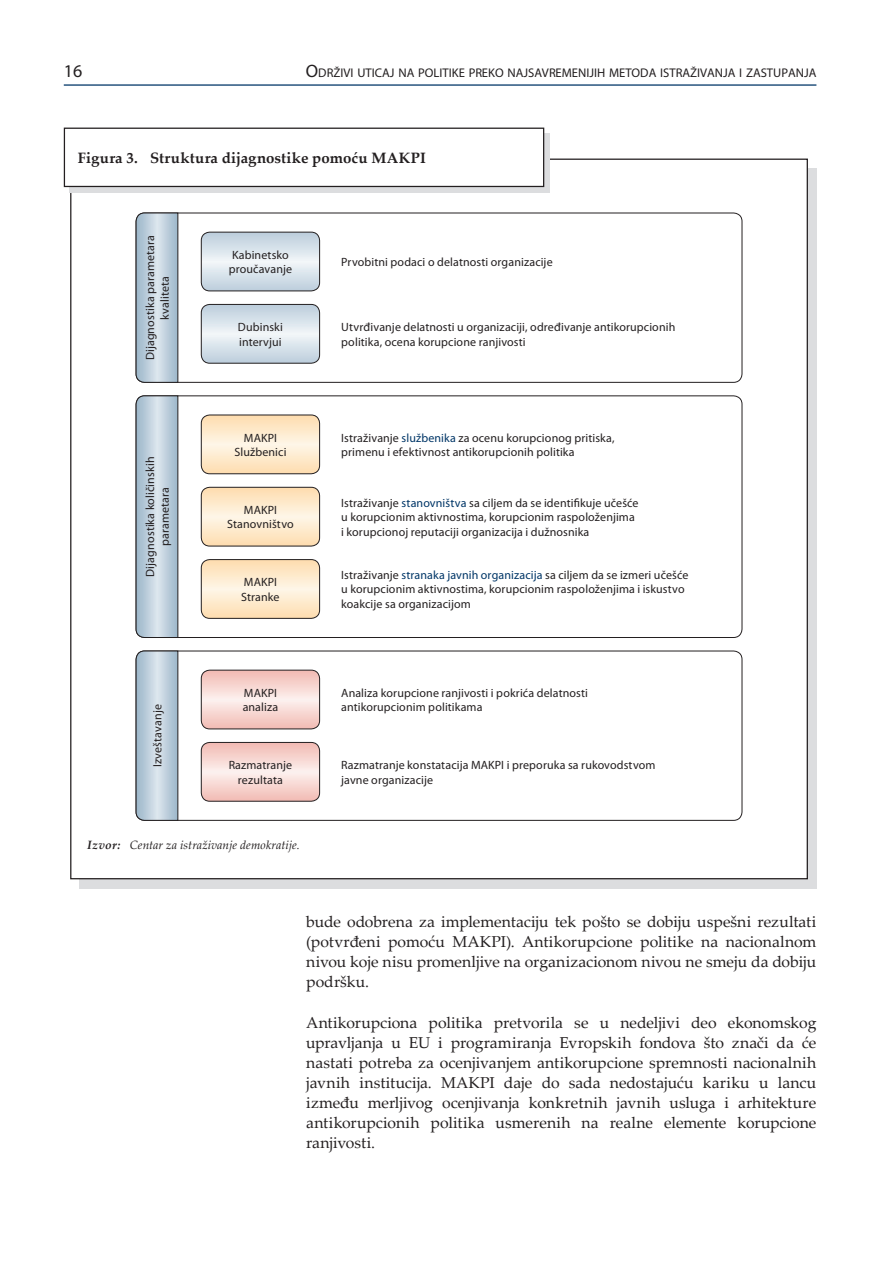
<style>
.page{position:relative;width:893px;height:1263px;background:#fff}
.page>*{position:absolute;margin:0;border:0;box-sizing:border-box;transform-origin:0 0}
.t1{font:18px "Myriad Pro";color:#231f20}
.t2{font:15.75px/20.1px "Palatino Linotype";letter-spacing:-.005em;color:#231f20;text-align:justify}
.t3{font:700 15px "Palatino Linotype";letter-spacing:.01em;color:#231f20}
.t4{font:12.6px "Myriad Pro";color:#231f20}
.t5{font:12px/14.4px "Myriad Pro";letter-spacing:.01em;color:#231f20}
.t6{font:italic 12px "Palatino Linotype";letter-spacing:.005em;color:#231f20}
.s1{font-size:18px}
.s2{color:#003667}
.s3{font-weight:700}
</style>
<div class="page">
<hr style="left:64px;top:84px;width:752px;height:2px;background:#003667">
<svg style="left:303px;top:84px;width:514px;height:2px"></svg>
<div style="left:79px;top:168px;width:737px;height:721px;background:#dcdddf"></div>
<div style="left:71px;top:159px;width:736px;height:720px;background:#fff"></div>
<svg style="left:70px;top:133px;width:480px;height:60px;background:#d7d8da"></svg>
<div style="left:64px;top:128px;width:480px;height:58px;background:#fff"></div>
<div style="left:64px;top:128px;width:480px;height:59px;border:1px solid #231f20"></div>
<div style="left:136px;top:651px;width:606px;height:170px;border:1px solid #231f20;border-radius:9px"></div>
<div style="left:136px;top:213px;width:606px;height:170px;border:1px solid #231f20;border-radius:9px"></div>
<svg style="left:201px;top:415px;width:119px;height:59px;background:#fde9cb"></svg>
<div style="left:201px;top:415px;width:119px;height:59px;border:1px solid #231f20;border-radius:9px"></div>
<svg style="left:201px;top:487px;width:119px;height:59px;background:#fde9cc"></svg>
<div style="left:201px;top:487px;width:119px;height:59px;border:1px solid #231f20;border-radius:9px"></div>
<svg style="left:135px;top:395px;width:44px;height:243px;background:#b3c3d0"></svg>
<svg style="left:201px;top:560px;width:119px;height:58px;background:#fde9cb"></svg>
<div style="left:201px;top:559px;width:119px;height:60px;border:1px solid #231f20;border-radius:9px"></div>
<svg style="left:135px;top:212px;width:44px;height:171px;background:#b4c4d0"></svg>
<svg style="left:201px;top:232px;width:119px;height:59px;background:#d7e2ea"></svg>
<div style="left:201px;top:232px;width:119px;height:59px;border:1px solid #231f20;border-radius:9px"></div>
<svg style="left:201px;top:304px;width:119px;height:59px;background:#d7e1ea"></svg>
<div style="left:201px;top:304px;width:119px;height:60px;border:1px solid #231f20;border-radius:9px"></div>
<svg style="left:201px;top:742px;width:119px;height:59px;background:#f6d6d1"></svg>
<div style="left:201px;top:742px;width:119px;height:59px;border:1px solid #231f20;border-radius:9px"></div>
<svg style="left:201px;top:670px;width:119px;height:59px;background:#f6d6d1"></svg>
<div style="left:201px;top:670px;width:119px;height:59px;border:1px solid #231f20;border-radius:9px"></div>
<svg style="left:135px;top:650px;width:44px;height:171px;background:#b4c4d0"></svg>
<h1 class="t1" style="left:64px;top:60px;width:20px">16</h1>
<p class="t4" style="left:306px;top:65px;width:512px"><span class="s1">O</span>drživi uticaj na politike preko najsavremenijih metoda istraživanja i zastupanja</p>
<p class="t3" style="left:78px;top:147px;width:350px">Figura 3. Struktura dijagnostike pomoću MAKPI</p>
<p class="t5" style="left:143px;top:360px;width:127px;text-align:center;rotate:-90deg">Dijagnostika parametara kvaliteta</p>
<p class="t5" style="left:143px;top:577px;width:121px;text-align:center;rotate:-90deg">Dijagnostika količinskih parametara</p>
<p class="t5" style="left:150px;top:767px;width:64px;rotate:-90deg">Izveštavanje</p>
<p class="t5" style="left:229px;top:247px;width:65px">Kabinetsko proučavanje</p>
<p class="t5" style="left:238px;top:320px;width:47px">Dubinski intervjui</p>
<p class="t5" style="left:234px;top:430px;width:54px;text-align:center">MAKPI<br>Službenici</p>
<p class="t5" style="left:227px;top:503px;width:68px;text-align:center">MAKPI<br>Stanovništvo</p>
<p class="t5" style="left:241px;top:575px;width:40px">MAKPI<br>Stranke</p>
<p class="t5" style="left:341px;top:255px;width:213px">Prvobitni podaci o delatnosti organizacije</p>
<p class="t5" style="left:341px;top:320px;width:336px">Utvrđivanje delatnosti u organizaciji, određivanje antikorupcionih politika, ocena korupcione ranjivosti</p>
<p class="t5" style="left:341px;top:430px;width:275px">Istraživanje <span class="s2">službenika</span> za ocenu korupcionog pritiska, primenu i efektivnost antikorupcionih politika</p>
<p class="t5" style="left:341px;top:495px;width:299px">Istraživanje <span class="s2">stanovništva</span> sa ciljem da se identifikuje učešće u korupcionim aktivnostima, korupcionim raspoloženjima i korupcionoj reputaciji organizacija i dužnosnika</p>
<p class="t5" style="left:341px;top:568px;width:349px">Istraživanje <span class="s2">stranaka javnih organizacija</span> sa ciljem da se izmeri učešće u korupcionim aktivnostima, korupcionim raspoloženjima i iskustvo koakcije sa organizacijom</p>
<p class="t5" style="left:243px;top:685px;width:37px">MAKPI analiza</p>
<p class="t5" style="left:341px;top:685px;width:248px">Analiza korupcione ranjivosti i pokrića delatnosti antikorupcionim politikama</p>
<p class="t5" style="left:229px;top:758px;width:65px;text-align:center">Razmatranje rezultata</p>
<p class="t5" style="left:341px;top:758px;width:316px">Razmatranje konstatacija MAKPI i preporuka sa rukovodstvom javne organizacije</p>
<p class="t6" style="left:87px;top:836px;width:214px"><span class="s3">Izvor:</span> Centar za istraživanje demokratije.</p>
<h2 class="t2" style="left:306px;top:911px;width:512px">bude odobrena za implementaciju tek pošto se dobiju uspešni rezultati (potvrđeni pomoću MAKPI). Antikorupcione politike na nacionalnom nivou koje nisu promenljive na organizacionom nivou ne smeju da dobiju podršku.</h2>
<p class="t2" style="left:306px;top:1011px;width:512px">Antikorupciona politika pretvorila se u nedeljivi deo ekonomskog upravljanja u EU i programiranja Evropskih fondova što znači da će nastati potreba za ocenjivanjem antikorupcione spremnosti nacionalnih javnih institucija. MAKPI daje do sada nedostajuću kariku u lancu između merljivog ocenjivanja konkretnih javnih usluga i arhitekture antikorupcionih politika usmerenih na realne elemente korupcione ranjivosti.</p>
</div>
